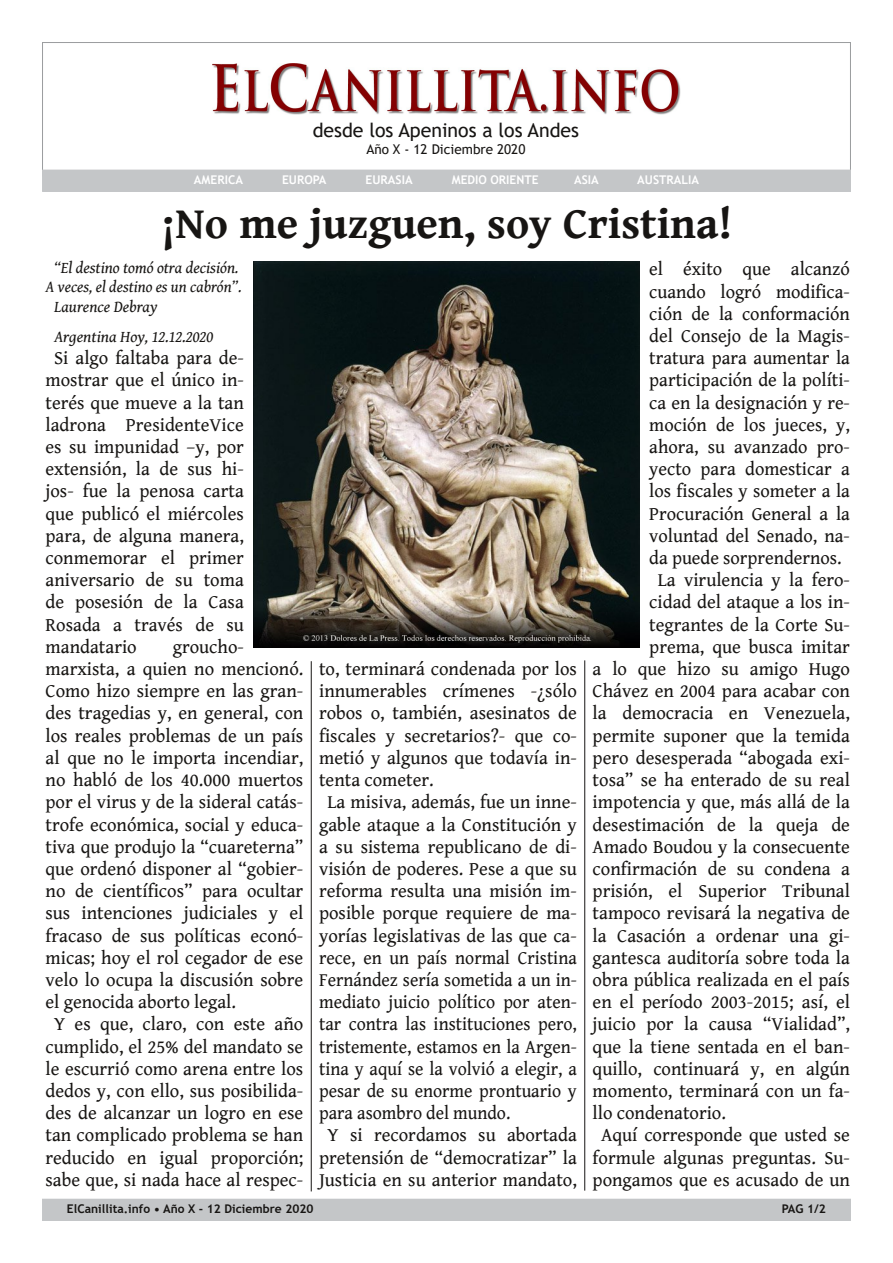
<style>
.page{position:relative;width:893px;height:1263px;background:#fff}
.page>*{position:absolute;margin:0;border:0;box-sizing:border-box;transform-origin:0 0}
.t1{font:700 45px "Gentium Book Basic";color:#171513}
.t2{font:19.5px "Trebuchet MS";color:#171513}
.t3{font:19.2px/22.2px "Gentium Book Basic";color:#171513;text-align:justify}
.t4{font:19.2px "Gentium Book Basic";color:#171513;scale:.96 1}
.t5{font:19.2px "Gentium Book Basic";color:#171513;scale:.93 1}
.t6{font:italic 16.5px "Gentium Book Basic";color:#171513}
.t7{font:italic 16.5px "Gentium Book Basic";color:#171513;scale:.95 1}
.t8{font:13.5px "Trebuchet MS";color:#171513}
.t9{font:700 12px "Trebuchet MS";color:#fff}
.t10{font:700 12px "Trebuchet MS";color:#171513}
</style>
<div class="page">
<div style="left:43px;top:1199px;width:807px;height:21px;background:#c4c6c8"></div>
<div style="left:42px;top:1199px;width:809px;height:22px;border:1px solid #c4c6c8"></div>
<img style="left:213px;top:64px;width:467px;height:51px">
<div style="left:43px;top:170px;width:807px;height:21px;background:#c4c6c8"></div>
<div style="left:42px;top:170px;width:809px;height:22px;border:1px solid #c4c6c8"></div>
<img style="left:253px;top:261px;width:386px;height:387px">
<hr style="left:311px;top:661px;width:1px;height:530px;background:#171513">
<hr style="left:584px;top:660px;width:1px;height:530px;background:#171513">
<p class="t2" style="left:313px;top:119px;width:268px">desde los Apeninos a los Andes</p>
<p class="t8" style="left:366px;top:142px;width:161px">Año X ‐ 12 Diciembre 2020</p>
<p class="t9" style="left:194px;top:172px;width:51px">AMERICA</p>
<p class="t9" style="left:282px;top:172px;width:46px">EUROPA</p>
<p class="t9" style="left:366px;top:172px;width:49px">EURASIA</p>
<p class="t9" style="left:452px;top:172px;width:88px">MEDIO ORIENTE</p>
<p class="t9" style="left:574px;top:172px;width:26px">ASIA</p>
<p class="t9" style="left:637px;top:172px;width:63px">AUSTRALIA</p>
<h1 class="t1" style="left:162px;top:199px;width:572px">¡No me juzguen, soy Cristina!</h1>
<p class="t6" style="left:54px;top:259px;width:186px">“El destino tomó otra decisión.</p>
<p class="t7" style="left:46px;top:278px;width:208px">A veces, el destino es un cabrón”.</p>
<p class="t6" style="left:54px;top:298px;width:105px">Laurence Debray</p>
<p class="t6" style="left:54px;top:328px;width:161px">Argentina Hoy, 12.12.2020</p>
<p class="t3" style="left:46px;top:347px;width:200px;text-indent:9px">Si algo faltaba para de&shy;mostrar que el único in&shy;terés que mueve a la tan ladrona PresidenteVice es su impunidad –y, por extensión, la de sus hi&shy;jos- fue la penosa carta que publicó el miércoles para, de alguna manera, conmemorar el primer aniversario de su toma de posesión de la Casa Rosada a través de su mandatario</p>
<p class="t3" style="left:173px;top:636px;width:73px">groucho-</p>
<p class="t3" style="left:46px;top:658px;width:259px">marxista, a quien no mencionó.</p>
<p class="t3" style="left:46px;top:680px;width:259px">Como hizo siempre en las gran-</p>
<p class="t3" style="left:46px;top:703px;width:259px">des tragedias y, en general, con</p>
<p class="t3" style="left:46px;top:725px;width:259px">los reales problemas de un país</p>
<p class="t3" style="left:46px;top:747px;width:259px">al que no le importa incendiar,</p>
<p class="t3" style="left:46px;top:769px;width:259px">no habló de los 40.000 muertos</p>
<p class="t3" style="left:46px;top:791px;width:259px">por el virus y de la sideral catás-</p>
<p class="t3" style="left:46px;top:814px;width:259px">trofe económica, social y educa-</p>
<p class="t3" style="left:46px;top:836px;width:259px">tiva que produjo la “cuareterna”</p>
<p class="t3" style="left:46px;top:858px;width:259px">que ordenó disponer al “gobier-</p>
<p class="t3" style="left:46px;top:880px;width:259px">no de científicos” para ocultar</p>
<p class="t3" style="left:46px;top:902px;width:259px">sus intenciones judiciales y el</p>
<p class="t3" style="left:46px;top:925px;width:259px">fracaso de sus políticas econó-</p>
<p class="t3" style="left:46px;top:947px;width:259px">micas; hoy el rol cegador de ese</p>
<p class="t3" style="left:46px;top:969px;width:259px">velo lo ocupa la discusión sobre</p>
<p class="t3" style="left:46px;top:991px;width:192px">el genocida aborto legal.</p>
<p class="t3" style="left:54px;top:1013px;width:251px">Y es que, claro, con este año</p>
<p class="t3" style="left:46px;top:1036px;width:259px">cumplido, el 25% del mandato se</p>
<p class="t3" style="left:46px;top:1058px;width:259px">le escurrió como arena entre los</p>
<p class="t3" style="left:46px;top:1080px;width:259px">dedos y, con ello, sus posibilida-</p>
<p class="t3" style="left:46px;top:1102px;width:259px">des de alcanzar un logro en ese</p>
<p class="t3" style="left:46px;top:1124px;width:259px">tan complicado problema se han</p>
<p class="t3" style="left:46px;top:1147px;width:259px">reducido en igual proporción;</p>
<p class="t3" style="left:46px;top:1169px;width:259px">sabe que, si nada hace al respec-</p>
<p class="t3" style="left:319px;top:658px;width:259px">to, terminará condenada por los</p>
<p class="t3" style="left:319px;top:680px;width:259px">innumerables crímenes -¿sólo</p>
<p class="t3" style="left:319px;top:703px;width:259px">robos o, también, asesinatos de</p>
<p class="t3" style="left:319px;top:725px;width:259px">fiscales y secretarios?- que co-</p>
<p class="t3" style="left:319px;top:747px;width:259px">metió y algunos que todavía in-</p>
<p class="t3" style="left:319px;top:769px;width:116px">tenta cometer.</p>
<p class="t3" style="left:328px;top:791px;width:251px">La misiva, además, fue un inne-</p>
<p class="t3" style="left:319px;top:814px;width:259px">gable ataque a la Constitución y</p>
<p class="t3" style="left:319px;top:836px;width:259px">a su sistema republicano de di-</p>
<p class="t3" style="left:319px;top:858px;width:259px">visión de poderes. Pese a que su</p>
<p class="t3" style="left:319px;top:880px;width:259px">reforma resulta una misión im-</p>
<p class="t3" style="left:319px;top:902px;width:259px">posible porque requiere de ma-</p>
<p class="t3" style="left:319px;top:925px;width:259px">yorías legislativas de las que ca-</p>
<p class="t5" style="left:319px;top:947px;width:279px">rece, en un país normal Cristina</p>
<p class="t5" style="left:319px;top:969px;width:279px">Fernández sería sometida a un in-</p>
<p class="t5" style="left:319px;top:991px;width:279px">mediato juicio político por aten-</p>
<p class="t5" style="left:319px;top:1013px;width:279px">tar contra las instituciones pero,</p>
<p class="t5" style="left:319px;top:1036px;width:279px">tristemente, estamos en la Argen-</p>
<p class="t5" style="left:319px;top:1058px;width:279px">tina y aquí se la volvió a elegir, a</p>
<p class="t5" style="left:319px;top:1080px;width:279px">pesar de su enorme prontuario y</p>
<p class="t5" style="left:319px;top:1102px;width:207px">para asombro del mundo.</p>
<p class="t3" style="left:328px;top:1124px;width:251px">Y si recordamos su abortada</p>
<p class="t3" style="left:319px;top:1147px;width:259px">pretensión de “democratizar” la</p>
<p class="t3" style="left:319px;top:1169px;width:259px">Justicia en su anterior mandato,</p>
<p class="t4" style="left:649px;top:259px;width:211px">el éxito que alcanzó</p>
<p class="t4" style="left:649px;top:281px;width:210px">cuando logró modifica-</p>
<p class="t4" style="left:649px;top:303px;width:210px">ción de la conformación</p>
<p class="t4" style="left:649px;top:325px;width:210px">del Consejo de la Magis-</p>
<p class="t4" style="left:649px;top:347px;width:210px">tratura para aumentar la</p>
<p class="t4" style="left:649px;top:370px;width:210px">participación de la políti-</p>
<p class="t4" style="left:649px;top:392px;width:210px">ca en la designación y re-</p>
<p class="t4" style="left:649px;top:414px;width:210px">moción de los jueces, y,</p>
<p class="t4" style="left:649px;top:436px;width:210px">ahora, su avanzado pro-</p>
<p class="t4" style="left:649px;top:458px;width:210px">yecto para domesticar a</p>
<p class="t4" style="left:649px;top:481px;width:210px">los fiscales y someter a la</p>
<p class="t4" style="left:649px;top:503px;width:210px">Procuración General a la</p>
<p class="t4" style="left:649px;top:525px;width:210px">voluntad del Senado, na-</p>
<p class="t4" style="left:649px;top:547px;width:202px">da puede sorprendernos.</p>
<p class="t3" style="left:658px;top:569px;width:194px">La virulencia y la fero-</p>
<p class="t3" style="left:649px;top:592px;width:202px">cidad del ataque a los in-</p>
<p class="t3" style="left:649px;top:614px;width:202px">tegrantes de la Corte Su-</p>
<p class="t3" style="left:649px;top:636px;width:202px">prema, que busca imitar</p>
<p class="t3" style="left:593px;top:658px;width:259px">a lo que hizo su amigo Hugo</p>
<p class="t3" style="left:593px;top:680px;width:259px">Chávez en 2004 para acabar con</p>
<p class="t3" style="left:593px;top:703px;width:259px">la democracia en Venezuela,</p>
<p class="t3" style="left:593px;top:725px;width:259px">permite suponer que la temida</p>
<p class="t3" style="left:593px;top:747px;width:259px">pero desesperada “abogada exi-</p>
<p class="t3" style="left:593px;top:769px;width:259px">tosa” se ha enterado de su real</p>
<p class="t3" style="left:593px;top:791px;width:259px">impotencia y que, más allá de la</p>
<p class="t3" style="left:593px;top:814px;width:259px">desestimación de la queja de</p>
<p class="t3" style="left:593px;top:836px;width:259px">Amado Boudou y la consecuente</p>
<p class="t3" style="left:593px;top:858px;width:259px">confirmación de su condena a</p>
<p class="t3" style="left:593px;top:880px;width:259px">prisión, el Superior Tribunal</p>
<p class="t3" style="left:593px;top:902px;width:259px">tampoco revisará la negativa de</p>
<p class="t3" style="left:593px;top:925px;width:259px">la Casación a ordenar una gi-</p>
<p class="t3" style="left:593px;top:947px;width:259px">gantesca auditoría sobre toda la</p>
<p class="t3" style="left:593px;top:969px;width:259px">obra pública realizada en el país</p>
<p class="t3" style="left:593px;top:991px;width:259px">en el período 2003-2015; así, el</p>
<p class="t3" style="left:593px;top:1013px;width:259px">juicio por la causa “Vialidad”,</p>
<p class="t3" style="left:593px;top:1036px;width:259px">que la tiene sentada en el ban-</p>
<p class="t3" style="left:593px;top:1058px;width:259px">quillo, continuará y, en algún</p>
<p class="t3" style="left:593px;top:1080px;width:259px">momento, terminará con un fa-</p>
<p class="t3" style="left:593px;top:1102px;width:135px">llo condenatorio.</p>
<p class="t3" style="left:601px;top:1124px;width:250px">Aquí corresponde que usted se</p>
<p class="t3" style="left:593px;top:1147px;width:259px">formule algunas preguntas. Su-</p>
<p class="t3" style="left:593px;top:1169px;width:259px">pongamos que es acusado de un</p>
<p class="t10" style="left:67px;top:1201px;width:248px">ElCanillita.info • Año X ‐ 12 Diciembre 2020</p>
<p class="t10" style="left:782px;top:1201px;width:46px">PAG 1/2</p>
</div>
